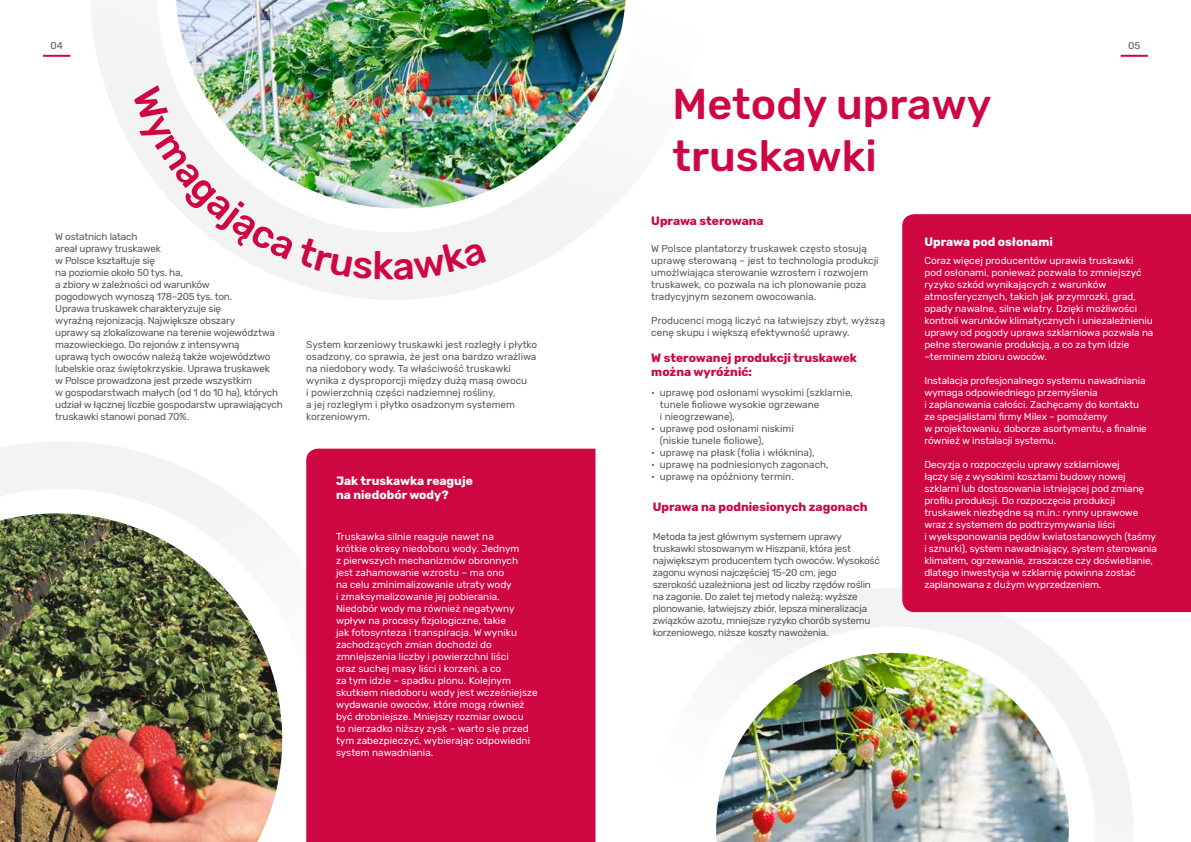
<style>
.page{position:relative;width:1191px;height:842px;background:#fff}
.page>*{position:absolute;margin:0;border:0;box-sizing:border-box;transform-origin:0 0}
.t1{font:500 43px/51.6px "Rubik";color:#ce0641}
.t2{font:700 12px/14px "Rubik";color:#ce0641}
.t3{font:700 12px/14px "Rubik";color:#fff}
.t4{font:10px/12px "Rubik";letter-spacing:-.01em;color:#fff}
.t5{font:10px/12px "Rubik";letter-spacing:-.02em;color:#575756}
.t6{font:10px/12px "Rubik";color:#575756}
</style>
<div class="page">
<img style="left:716px;top:588px;width:451px;height:254px">
<div style="left:902px;top:214px;width:289px;height:398px;background:#ce0641"></div>
<svg style="left:43px;top:0;width:583px;height:300px"></svg>
<img style="left:176px;top:0;width:449px;height:209px">
<svg style="left:0;top:442px;width:402px;height:305px"></svg>
<img style="left:0;top:513px;width:282px;height:329px">
<div style="left:306px;top:449px;width:289px;height:393px;background:#ce0641"></div>
<hr style="left:43px;top:55px;width:27px;height:2px;background:#ce0641">
<hr style="left:1120px;top:55px;width:27px;height:2px;background:#ce0641">
<img style="left:132px;top:85px;width:354px;height:195px">
<p class="t5" style="left:51px;top:39px;width:14px">04</p>
<p class="t5" style="left:1128px;top:39px;width:14px">05</p>
<p class="t5" style="left:55px;top:231px;width:229px">W ostatnich latach<br>areał uprawy truskawek<br>w Polsce kształtuje się<br>na poziomie około 50 tys. ha,<br>a zbiory w zależności od warunków<br>pogodowych wynoszą 178–205 tys. ton.<br>Uprawa truskawek charakteryzuje się<br>wyraźną rejonizacją. Największe obszary<br>uprawy są zlokalizowane na terenie województwa mazowieckiego. Do rejonów z intensywną<br>uprawą tych owoców należą także województwo lubelskie oraz świętokrzyskie. Uprawa truskawek<br>w Polsce prowadzona jest przede wszystkim<br>w gospodarstwach małych (od 1 do 10 ha), których udział w łącznej liczbie gospodarstw uprawiających truskawki stanowi ponad 70%.</p>
<p class="t6" style="left:306px;top:339px;width:232px">System korzeniowy truskawki jest rozległy i płytko osadzony, co sprawia, że jest ona bardzo wrażliwa na niedobory wody. Ta właściwość truskawki wynika z dysproporcji między dużą masą owocu<br>i powierzchnią części nadziemnej rośliny,<br>a jej rozległym i płytko osadzonym systemem korzeniowym.</p>
<p class="t3" style="left:336px;top:474px;width:138px">Jak truskawka reaguje na niedobór wody?</p>
<p class="t4" style="left:336px;top:531px;width:203px">Truskawka silnie reaguje nawet na<br>krótkie okresy niedoboru wody. Jednym<br>z pierwszych mechanizmów obronnych jest zahamowanie wzrostu – ma ono<br>na celu zminimalizowanie utraty wody<br>i zmaksymalizowanie jej pobierania.<br>Niedobór wody ma również negatywny wpływ na procesy fizjologiczne, takie<br>jak fotosynteza i transpiracja. W wyniku zachodzących zmian dochodzi do zmniejszenia liczby i powierzchni liści<br>oraz suchej masy liści i korzeni, a co<br>za tym idzie – spadku plonu. Kolejnym skutkiem niedoboru wody jest wcześniejsze wydawanie owoców, które mogą również być drobniejsze. Mniejszy rozmiar owocu<br>to nierzadko niższy zysk – warto się przed tym zabezpieczyć, wybierając odpowiedni system nawadniania.</p>
<h1 class="t1" style="left:672px;top:79px;width:320px">Metody uprawy truskawki</h1>
<p class="t2" style="left:651px;top:215px;width:114px">Uprawa sterowana</p>
<p class="t6" style="left:651px;top:243px;width:229px">W Polsce plantatorzy truskawek często stosują uprawę sterowaną – jest to technologia produkcji umożlwiająca sterowanie wzrostem i rozwojem truskawek, co pozwala na ich plonowanie poza tradycyjnym sezonem owocowania.</p>
<p class="t6" style="left:651px;top:315px;width:235px">Producenci mogą liczyć na łatwiejszy zbyt, wyższą cenę skupu i większą efektywność uprawy.</p>
<p class="t2" style="left:651px;top:351px;width:207px">W sterowanej produkcji truskawek można wyróżnić:</p>
<p class="t6" style="left:660px;top:387px;width:195px;text-indent:-8px">• uprawę pod osłonami wysokimi (szklarnie, tunele fioliowe wysokie ogrzewane<br>i nieogrzewane),</p>
<p class="t6" style="left:660px;top:423px;width:135px;text-indent:-8px">• uprawę pod osłonami niskimi (niskie tunele fioliowe),</p>
<p class="t6" style="left:651px;top:447px;width:165px">• uprawę na płask (folia i włóknina),</p>
<p class="t6" style="left:651px;top:459px;width:179px">• uprawę na podniesionych zagonach,</p>
<p class="t6" style="left:651px;top:471px;width:144px">• uprawę na opóźniony termin.</p>
<p class="t2" style="left:652px;top:500px;width:216px">Uprawa na podniesionych zagonach</p>
<p class="t5" style="left:652px;top:531px;width:229px">Metoda ta jest głównym systemem uprawy truskawki stosowanym w Hiszpanii, która jest największym producentem tych owoców. Wysokość zagonu wynosi najczęściej 15-20 cm, jego szerokość uzależniona jest od liczby rzędów roślin na zagonie. Do zalet tej metody należą: wyższe plonowanie, łatwiejszy zbiór, lepsza mineralizacja związków azotu, mniejsze ryzyko chorób systemu korzeniowego, niższe koszty nawożenia.</p>
<p class="t3" style="left:924px;top:235px;width:130px">Uprawa pod osłonami</p>
<p class="t4" style="left:924px;top:255px;width:230px">Coraz więcej producentów uprawia truskawki pod osłonami, ponieważ pozwala to zmniejszyć ryzyko szkód wynikających z warunków atmosferycznych, takich jak przymrozki, grad, opady nawalne, silne wiatry. Dzięki możliwości kontroli warunków klimatycznych i uniezależnieniu uprawy od pogody uprawa szklarniowa pozwala na pełne sterowanie produkcją, a co za tym idzie –terminem zbioru owoców.</p>
<p class="t4" style="left:924px;top:375px;width:224px">Instalacja profesjonalnego systemu nawadniania wymaga odpowiedniego przemyślenia<br>i zaplanowania całości. Zachęcamy do kontaktu ze specjalistami firmy Milex – pomożemy<br>w projektowaniu, doborze asortymentu, a finalnie również w instalacji systemu.</p>
<p class="t4" style="left:924px;top:459px;width:234px">Decyzja o rozpoczęciu uprawy szklarniowej<br>łączy się z wysokimi kosztami budowy nowej szklarni lub dostosowania istniejącej pod zmianę profilu produkcji. Do rozpoczęcia produkcji truskawek niezbędne są m.in.: rynny uprawowe wraz z systemem do podtrzymywania liści<br>i wyeksponowania pędów kwiatostanowych (taśmy i sznurki), system nawadniający, system sterowania klimatem, ogrzewanie, zraszacze czy doświetlanie, dlatego inwestycja w szklarnię powinna zostać zaplanowana z dużym wyprzedzeniem.</p>
</div>
